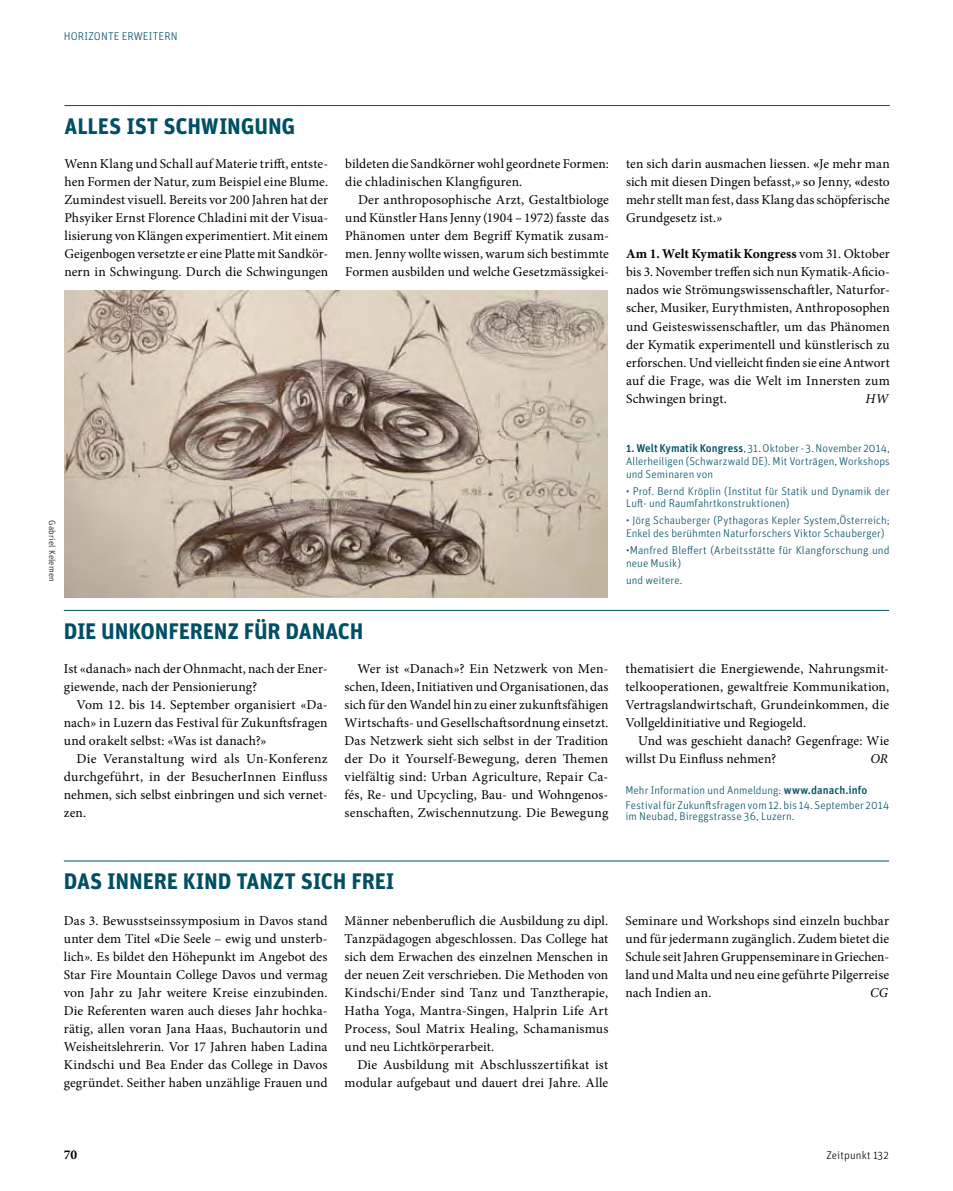
<style>
.page{position:relative;width:953px;height:1191px;background:#fff}
.page>*{position:absolute;margin:0;border:0;box-sizing:border-box;transform-origin:0 0}
.t1{font:700 22.5px "Unit OT";letter-spacing:-.005em;color:#004f64}
.t2{font:13.5px/18px "Minion Pro";letter-spacing:.01em;color:#000;text-align:justify}
.t3{font:italic 13.5px "Minion Pro";color:#000}
.t4{font:700 13.5px "Minion Pro";color:#000}
.t5{font:300 11.25px/12.8px "Unit OT";letter-spacing:.01em;color:#004f64}
.t6{font:300 11.25px "Unit OT";letter-spacing:.015em;color:#000}
.t7{font:300 9px "Unit OT";letter-spacing:.02em;color:#000}
.s1{font-weight:700}
.s2{font-style:italic}
.s3{font-weight:500}
</style>
<div class="page">
<hr style="left:64px;top:105px;width:825px;height:1px;background:#004f64">
<hr style="left:64px;top:860px;width:825px;height:1px;background:#004f64">
<hr style="left:64px;top:610px;width:825px;height:1px;background:#004f64">
<img style="left:65px;top:290px;width:542px;height:307px">
<p class="t5" style="left:64px;top:29px;width:113px">Horizonte erweitern</p>
<h1 class="t1" style="left:64px;top:111px;width:230px">ALLES IST SCHWINGUNG</h1>
<p class="t2" style="left:64px;top:155px;width:265px">Wenn Klang und Schall auf Materie trifft, entste&shy;hen Formen der Natur, zum Beispiel eine Blume.<br>Zumindest visuell. Bereits vor 200 Jahren hat der Phsyiker Ernst Florence Chladini mit der Visua&shy;lisierung von Klängen experimentiert. Mit einem Geigenbogen versetzte er eine Platte mit Sandkör&shy;nern in Schwingung. Durch die Schwingungen</p>
<p class="t2" style="left:345px;top:155px;width:265px">bildeten die Sandkörner wohl geordnete Formen: die chladinischen Klangfiguren.</p>
<p class="t2" style="left:345px;top:191px;width:265px;text-indent:13px">Der anthroposophische Arzt, Gestaltbiologe und Künstler Hans Jenny (1904 – 1972) fasste das Phänomen unter dem Begriff Kymatik zusam&shy;men. Jenny wollte wissen, warum sich bestimmte Formen ausbilden und welche Gesetzmässigkei-</p>
<p class="t2" style="left:626px;top:155px;width:265px">ten sich darin ausmachen liessen. <span class="s1">«</span>Je mehr man sich mit diesen Dingen befasst,<span class="s2">»</span> so Jenny, <span class="s1">«</span>desto mehr stellt man fest, dass Klang das schöpferische Grundgesetz ist.<span class="s2">»</span></p>
<p class="t2" style="left:626px;top:245px;width:265px"><span class="s1">Am 1. Welt Kymatik Kongress</span> vom 31. Oktober bis 3. November treffen sich nun Kymatik-Aficio&shy;nados wie Strömungswissenschaftler, Naturfor&shy;scher, Musiker, Eurythmisten, Anthroposophen und Geisteswissenschaftler, um das Phänomen der Kymatik experimentell und künstlerisch zu erforschen. Und vielleicht finden sie eine Antwort auf die Frage, was die Welt im Innersten zum Schwingen bringt.</p>
<p class="t3" style="left:865px;top:389px;width:25px">HW</p>
<p class="t7" style="left:58px;top:520px;width:63px;rotate:90deg">Gabriel Kelemen</p>
<p class="t5" style="left:626px;top:442px;width:265px;text-align:justify"><span class="s3">1. Welt Kymatik Kongress</span>, 31. Oktober - 3. November 2014, Allerheiligen (Schwarzwald D E). Mit Vorträgen, Workshops und Seminaren von</p>
<p class="t5" style="left:626px;top:484px;width:265px">• Prof. Bernd Kröplin (Institut für Statik und Dynamik der<br>Luft- und Raumfahrtkonstruktionen)</p>
<p class="t5" style="left:626px;top:514px;width:265px">• Jörg Schauberger (Pythagoras Kepler System,Österreich;<br>Enkel des berühmten Naturforschers Viktor Schauberger)</p>
<p class="t5" style="left:626px;top:544px;width:265px">•Manfred Bleffert (Arbeitsstätte für Klangforschung und neue Musik)</p>
<p class="t5" style="left:626px;top:573px;width:58px">und weitere.</p>
<h1 class="t1" style="left:64px;top:616px;width:298px">DIE UNKONFERENZ FÜ R DANACH</h1>
<p class="t2" style="left:64px;top:659px;width:265px">Ist «danach» nach der Ohnmacht, nach der Ener&shy;giewende, nach der Pensionierung?</p>
<p class="t2" style="left:64px;top:695px;width:265px;text-indent:13px">Vom 12. bis 14. September organisiert «Da&shy;nach» in Luzern das Festival für Zukunftsfragen und orakelt selbst: «Was ist danach?»</p>
<p class="t2" style="left:64px;top:749px;width:265px;text-indent:13px">Die Veranstaltung wird als Un-Konferenz durchgeführt, in der BesucherInnen Einfluss nehmen, sich selbst einbringen und sich vernet&shy;zen.</p>
<p class="t2" style="left:344px;top:659px;width:265px;text-indent:13px">Wer ist «Danach»? Ein Netzwerk von Men&shy;schen, Ideen, Initiativen und Organisationen, das sich für den Wandel hin zu einer zukunftsfähigen Wirtschafts- und Gesellschaftsordnung einsetzt.<br>Das Netzwerk sieht sich selbst in der Tradition der Do it Yourself-Bewegung, deren Themen vielfältig sind: Urban Agriculture, Repair Ca&shy;fés, Re- und Upcycling, Bau- und Wohngenos&shy;senschaften, Zwischennutzung. Die Bewegung</p>
<p class="t2" style="left:625px;top:659px;width:265px">thematisiert die Energiewende, Nahrungsmit&shy;telkooperationen, gewaltfreie Kommunikation, Vertragslandwirtschaft, Grundeinkommen, die Vollgeldinitiative und Regiogeld.</p>
<p class="t2" style="left:625px;top:731px;width:265px;text-indent:13px">Und was geschieht danach? Gegenfrage: Wie willst Du Einfluss nehmen?</p>
<p class="t3" style="left:870px;top:749px;width:19px">OR</p>
<p class="t5" style="left:625px;top:783px;width:265px;line-height:14.7px">Mehr Information und Anmeldung: <span class="s3">www.danach.info<br></span>Festival für Zukunftsfragen vom 12. bis 14. September 2014</p>
<p class="t5" style="left:625px;top:809px;width:171px">im Neubad, Bireggstrasse 36, Luzern.</p>
<h1 class="t1" style="left:64px;top:867px;width:330px">DAS INNERE KIND TANZT SICH FREI</h1>
<p class="t2" style="left:64px;top:911px;width:265px">Das 3. Bewusstseinssymposium in Davos stand unter dem Titel <span class="s1">«</span>Die Seele – ewig und unsterb&shy;lich<span class="s2">»</span>. Es bildet den Höhepunkt im Angebot des Star Fire Mountain College Davos und vermag von Jahr zu Jahr weitere Kreise einzubinden.<br>Die Referenten waren auch dieses Jahr hochka&shy;rätig, allen voran Jana Haas, Buchautorin und Weisheitslehrerin. Vor 17 Jahren haben Ladina Kindschi und Bea Ender das College in Davos gegründet. Seither haben unzählige Frauen und</p>
<p class="t2" style="left:344px;top:911px;width:265px">Männer nebenberuflich die Ausbildung zu dipl.<br>Tanzpädagogen abgeschlossen. Das College hat sich dem Erwachen des einzelnen Menschen in der neuen Zeit verschrieben. Die Methoden von Kindschi/Ender sind Tanz und Tanztherapie, Hatha Yoga, Mantra-Singen, Halprin Life Art Process, Soul Matrix Healing, Schamanismus und neu Lichtkörperarbeit.</p>
<p class="t2" style="left:344px;top:1055px;width:265px;text-align:right">Die Ausbildung mit Abschlusszertifikat ist modular aufgebaut und dauert drei Jahre. Alle</p>
<p class="t2" style="left:625px;top:911px;width:265px">Seminare und Workshops sind einzeln buchbar und für jedermann zugänglich. Zudem bietet die Schule seit Jahren Gruppenseminare in Griechen&shy;land und Malta und neu eine geführte Pilgerreise nach Indien an.</p>
<p class="t3" style="left:870px;top:983px;width:19px">CG</p>
<p class="t4" style="left:64px;top:1145px;width:15px">70</p>
<p class="t6" style="left:826px;top:1148px;width:64px">Zeitpunkt 132</p>
</div>
